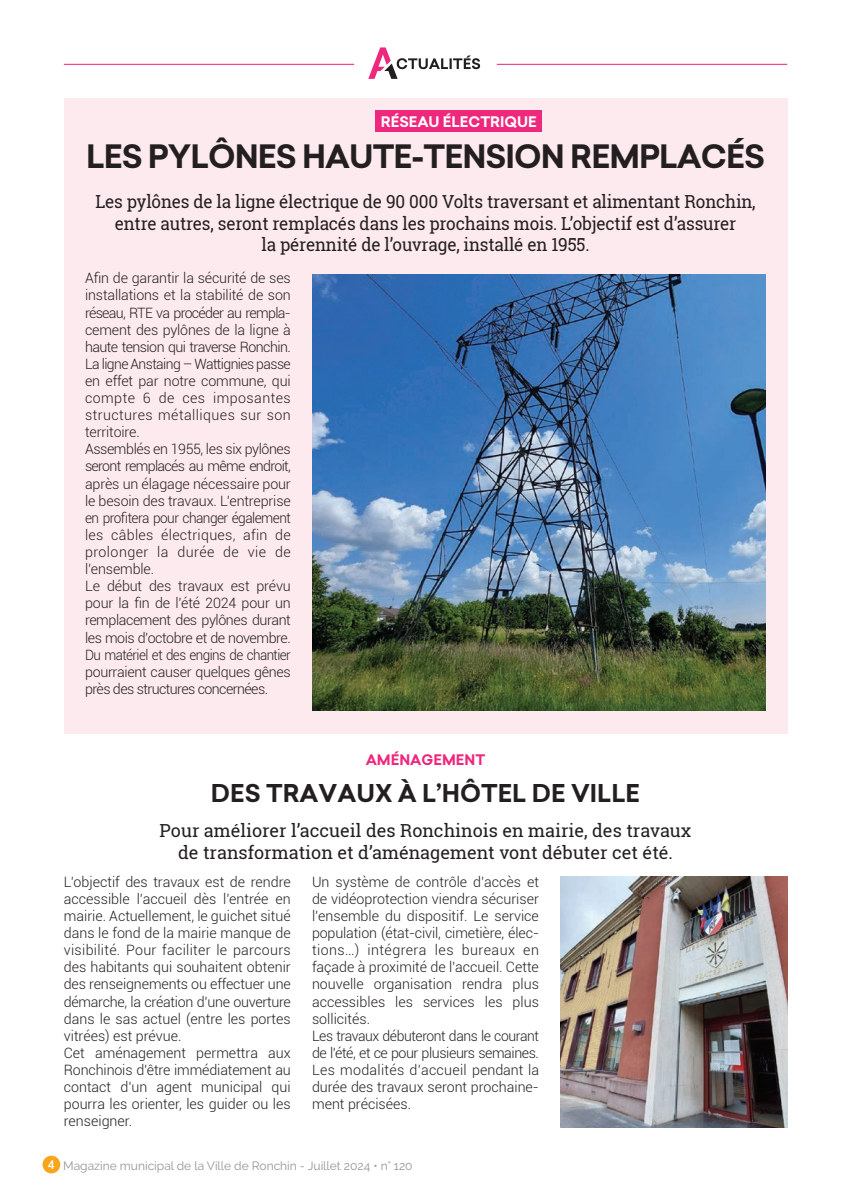
<style>
.page{position:relative;width:851px;height:1191px;background:#fff}
.page>*{position:absolute;margin:0;border:0;box-sizing:border-box;transform-origin:0 0}
.t1{font:700 31.5px "Sailec";letter-spacing:-.03em;color:#231f20}
.t2{font:700 24px "Sailec";color:#231f20}
.t3{font:18px/21.6px "Roboto Slab";letter-spacing:-.01em;color:#231f20;text-align:center;scale:.95 1}
.t4{font:18px/21.6px "Roboto Slab";letter-spacing:-.01em;color:#231f20;text-align:center}
.t5{font:300 14.25px/17.1px "Roboto";color:#231f20;text-align:justify}
.t6{font:700 14.25px "Sailec";color:#fff}
.t7{font:700 14.25px "Sailec";color:#ee287d}
.t8{font:12px "Raleway";color:#939598}
.s1{font-family:"Roboto";font-weight:500;color:#fff}
</style>
<div class="page">
<div style="left:43px;top:1155px;width:17px;height:18px;background:#f9a51b;border-radius:50%"></div>
<div style="left:64px;top:98px;width:723px;height:635px;background:#fdeaee"></div>
<div style="left:375px;top:111px;width:167px;height:21px;background:#ee287d"></div>
<hr style="left:64px;top:64px;width:723px;height:1px;background:#ee287d">
<svg style="left:351px;top:47px;width:148px;height:32px"></svg>
<img style="left:312px;top:275px;width:453px;height:436px">
<img style="left:560px;top:876px;width:227px;height:251px">
<p class="t6" style="left:380px;top:111px;width:158px">RÉSEAU ÉLECTRIQUE</p>
<p class="t1" style="left:86px;top:134px;width:680px">LES PYLÔNES HAUTE-TENSION REMPLACÉS</p>
<p class="t3" style="left:95px;top:191px;width:696px">Les pylônes de la ligne électrique de 90 000 Volts traversant et alimentant Ronchin, entre autres, seront remplacés dans les prochains mois. L’objectif est d’assurer<br>la pérennité de l’ouvrage, installé en 1955.</p>
<p class="t5" style="left:85px;top:269px;width:207px">Afin de garantir la sécurité de ses installations et la stabilité de son réseau, RTE va procéder au rempla&shy;cement des pylônes de la ligne à haute tension qui traverse Ronchin.<br>La ligne Anstaing – Wattignies passe en effet par notre commune, qui compte 6 de ces imposantes structures métalliques sur son territoire.</p>
<p class="t5" style="left:85px;top:440px;width:207px">Assemblés en 1955, les six pylônes seront remplacés au même endroit, après un élagage nécessaire pour le besoin des travaux. L’entreprise en profitera pour changer également les câbles électriques, afin de prolonger la durée de vie de l’ensemble.</p>
<p class="t5" style="left:85px;top:577px;width:207px">Le début des travaux est prévu pour la fin de l’été 2024 pour un remplacement des pylônes durant les mois d’octobre et de novembre.<br>Du matériel et des engins de chantier pourraient causer quelques gênes près des structures concernées.</p>
<p class="t7" style="left:365px;top:749px;width:121px">AMÉNAGEMENT</p>
<p class="t2" style="left:211px;top:775px;width:430px">DES TRAVAUX À L’HÔTEL DE VILLE</p>
<p class="t4" style="left:160px;top:820px;width:533px">Pour améliorer l’accueil des Ronchinois en mairie, des travaux de transformation et d’aménagement vont débuter cet été.</p>
<p class="t5" style="left:64px;top:872px;width:228px">L’objectif des travaux est de rendre accessible l’accueil dès l’entrée en mairie. Actuellement, le guichet situé dans le fond de la mairie manque de visibilité. Pour faciliter le parcours des habitants qui souhaitent obtenir des renseignements ou effectuer une démarche, la création d’une ouverture dans le sas actuel (entre les portes vitrées) est prévue.</p>
<p class="t5" style="left:64px;top:1043px;width:228px">Cet aménagement permettra aux Ronchinois d’être immédiatement au contact d’un agent municipal qui pourra les orienter, les guider ou les renseigner.</p>
<p class="t5" style="left:312px;top:872px;width:228px">Un système de contrôle d’accès et de vidéoprotection viendra sécuriser l’ensemble du dispositif. Le service population (état-civil, cimetière, élec&shy;tions…) intégrera les bureaux en façade à proximité de l’accueil. Cette nouvelle organisation rendra plus accessibles les services les plus sollicités.</p>
<p class="t5" style="left:312px;top:1026px;width:228px">Les travaux débuteront dans le courant de l’été, et ce pour plusieurs semaines.<br>Les modalités d’accueil pendant la durée des travaux seront prochaine&shy;ment précisées.</p>
<p class="t8" style="left:48px;top:1159px;width:366px"><span class="s1">4</span> Magazine municipal de la Ville de Ronchin - Juillet 2024 • n° 120</p>
</div>
